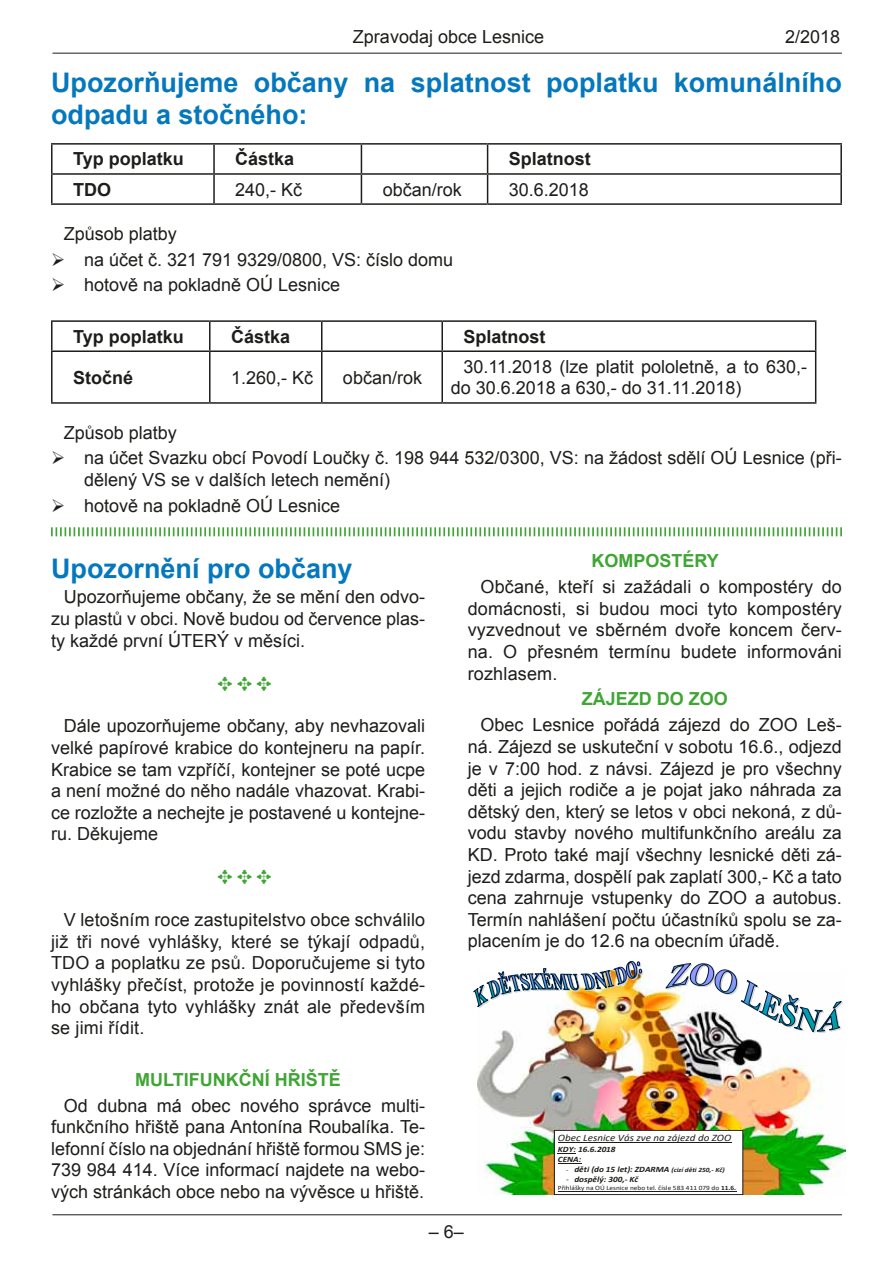
<style>
.page{position:relative;width:893px;height:1263px;background:#fff}
.page>*{position:absolute;margin:0;border:0;box-sizing:border-box;transform-origin:0 0}
.t1{font:700 27px/32.4px "Arial";color:#0578bd}
.t2{font:18px/21.6px "Arial";color:#1d1d1b;text-align:justify}
.t3{font:700 18px "Arial";color:#1d1d1b}
.t4{font:700 18px "Arial";color:#3fa535}
.t5{font:italic 9.75px "Calibri";color:#1d1d1b;scale:1.12 1}
.t6{font:italic 700 8.25px/10.1px "Calibri";color:#1d1d1b;scale:1.12 1}
.t7{font:6.6px "Calibri";color:#1d1d1b;scale:1.12 1}
.s1{font-weight:400;font-style:normal;font-size:6.6px}
.s2{font-size:6.6px}
.s3{font-weight:400;font-style:normal}
.s4{font-weight:700}
</style>
<div class="page">
<hr style="left:52px;top:53px;width:790px;height:1px;background:#1d1d1b">
<hr style="left:52px;top:1214px;width:790px;height:1px;background:#1d1d1b">
<hr style="left:51px;top:143px;width:163px;height:2px;background:#1d1d1b">
<hr style="left:51px;top:145px;width:2px;height:28px;background:#1d1d1b">
<hr style="left:214px;top:143px;width:147px;height:2px;background:#1d1d1b">
<hr style="left:213px;top:145px;width:2px;height:28px;background:#1d1d1b">
<hr style="left:361px;top:143px;width:127px;height:2px;background:#1d1d1b">
<hr style="left:488px;top:143px;width:354px;height:2px;background:#1d1d1b">
<hr style="left:840px;top:145px;width:2px;height:28px;background:#1d1d1b">
<hr style="left:51px;top:173px;width:163px;height:2px;background:#1d1d1b">
<hr style="left:51px;top:175px;width:2px;height:28px;background:#1d1d1b">
<hr style="left:214px;top:173px;width:147px;height:2px;background:#1d1d1b">
<hr style="left:213px;top:175px;width:2px;height:28px;background:#1d1d1b">
<hr style="left:361px;top:173px;width:127px;height:2px;background:#1d1d1b">
<svg style="left:361px;top:145px;width:1px;height:58px"></svg>
<hr style="left:488px;top:173px;width:354px;height:2px;background:#1d1d1b">
<svg style="left:487px;top:145px;width:1px;height:58px"></svg>
<hr style="left:840px;top:175px;width:2px;height:28px;background:#1d1d1b">
<hr style="left:51px;top:203px;width:163px;height:2px;background:#1d1d1b">
<hr style="left:214px;top:203px;width:147px;height:2px;background:#1d1d1b">
<hr style="left:361px;top:203px;width:127px;height:2px;background:#1d1d1b">
<hr style="left:488px;top:203px;width:354px;height:2px;background:#1d1d1b">
<hr style="left:51px;top:320px;width:159px;height:2px;background:#1d1d1b">
<hr style="left:51px;top:322px;width:2px;height:28px;background:#1d1d1b">
<hr style="left:210px;top:320px;width:112px;height:2px;background:#1d1d1b">
<hr style="left:209px;top:322px;width:2px;height:28px;background:#1d1d1b">
<hr style="left:322px;top:320px;width:120px;height:2px;background:#1d1d1b">
<svg style="left:321px;top:322px;width:1px;height:28px"></svg>
<hr style="left:442px;top:320px;width:374px;height:2px;background:#1d1d1b">
<hr style="left:441px;top:322px;width:2px;height:28px;background:#1d1d1b">
<svg style="left:815px;top:322px;width:1px;height:28px"></svg>
<hr style="left:51px;top:350px;width:159px;height:2px;background:#1d1d1b">
<hr style="left:51px;top:352px;width:2px;height:50px;background:#1d1d1b">
<hr style="left:210px;top:350px;width:112px;height:2px;background:#1d1d1b">
<hr style="left:209px;top:352px;width:2px;height:50px;background:#1d1d1b">
<hr style="left:322px;top:350px;width:120px;height:2px;background:#1d1d1b">
<hr style="left:321px;top:352px;width:1px;height:50px;background:#1d1d1b">
<hr style="left:442px;top:350px;width:374px;height:2px;background:#1d1d1b">
<hr style="left:441px;top:352px;width:2px;height:50px;background:#1d1d1b">
<hr style="left:815px;top:352px;width:1px;height:50px;background:#1d1d1b">
<hr style="left:51px;top:402px;width:159px;height:2px;background:#1d1d1b">
<hr style="left:210px;top:402px;width:112px;height:2px;background:#1d1d1b">
<hr style="left:322px;top:402px;width:120px;height:2px;background:#1d1d1b">
<hr style="left:442px;top:402px;width:374px;height:2px;background:#1d1d1b">
<svg style="left:51px;top:527px;width:791px;height:9px"></svg>
<img style="left:477px;top:970px;width:368px;height:224px">
<div style="left:554px;top:1130px;width:189px;height:64px;background:#fff"></div>
<div style="left:554px;top:1130px;width:189px;height:65px;border:1px solid #1d1d1b"></div>
<hr style="left:558px;top:1142px;width:173px;height:1px;background:#1d1d1b">
<svg style="left:558px;top:1153px;width:18px;height:1px"></svg>
<svg style="left:558px;top:1163px;width:23px;height:1px"></svg>
<hr style="left:558px;top:1191px;width:178px;height:1px;background:#1d1d1b">
<svg style="left:664px;top:963px;width:179px;height:70px"></svg>
<img style="left:473px;top:961px;width:170px;height:47px">
<p class="t2" style="left:353px;top:26px;width:193px">Zpravodaj obce Lesnice</p>
<p class="t2" style="left:785px;top:26px;width:57px">2/2018</p>
<h1 class="t1" style="left:51px;top:67px;width:792px">Upozorňujeme občany na splatnost poplatku komunálního odpadu a stočného:</h1>
<p class="t3" style="left:73px;top:147px;width:112px">Typ poplatku</p>
<p class="t3" style="left:235px;top:147px;width:61px">Částka</p>
<p class="t3" style="left:509px;top:147px;width:84px">Splatnost</p>
<p class="t3" style="left:73px;top:177px;width:39px">TDO</p>
<p class="t2" style="left:235px;top:179px;width:69px">240,- Kč</p>
<p class="t2" style="left:383px;top:179px;width:81px">občan/rok</p>
<p class="t2" style="left:509px;top:179px;width:82px">30.6.2018</p>
<p class="t2" style="left:64px;top:223px;width:115px">Způsob platby</p>
<p class="t2" style="left:51px;top:249px;width:404px">➢ na účet č. 321 791 9329/0800, VS: číslo domu</p>
<p class="t2" style="left:51px;top:274px;width:291px">➢ hotově na pokladně OÚ Lesnice</p>
<p class="t3" style="left:73px;top:324px;width:112px">Typ poplatku</p>
<p class="t3" style="left:231px;top:324px;width:61px">Částka</p>
<p class="t3" style="left:463px;top:324px;width:84px">Splatnost</p>
<p class="t3" style="left:73px;top:365px;width:62px">Stočné</p>
<p class="t2" style="left:231px;top:367px;width:84px">1.260,- Kč</p>
<p class="t2" style="left:343px;top:367px;width:81px">občan/rok</p>
<p class="t2" style="left:451px;top:356px;width:358px;text-indent:13px">30.11.2018 (lze platit pololetně, a to 630,- do 30.6.2018 a 630,- do 31.11.2018)</p>
<p class="t2" style="left:64px;top:422px;width:115px">Způsob platby</p>
<p class="t2" style="left:84px;top:447px;width:759px;text-indent:-33px">➢ na účet Svazku obcí Povodí Loučky č. 198 944 532/0300, VS: na žádost sdělí OÚ Lesnice (při&shy;dělený VS se v dalších letech nemění)</p>
<p class="t2" style="left:51px;top:495px;width:291px">➢ hotově na pokladně OÚ Lesnice</p>
<h1 class="t1" style="left:51px;top:553px;width:303px">Upozornění pro občany</h1>
<p class="t2" style="left:51px;top:586px;width:376px;text-indent:13px">Upozorňujeme občany, že se mění den odvo&shy;zu plastů v obci. Nově budou od července plas&shy;ty každé první ÚTERÝ v měsíci.</p>
<p class="t2" style="left:51px;top:715px;width:376px;text-indent:13px">Dále upozorňujeme občany, aby nevhazovali velké papírové krabice do kontejneru na papír.<br>Krabice se tam vzpříčí, kontejner se poté ucpe a není možné do něho nadále vhazovat. Krabi&shy;ce rozložte a nechejte je postavené u kontejne&shy;ru. Děkujeme</p>
<p class="t2" style="left:51px;top:909px;width:376px;text-indent:13px">V letošním roce zastupitelstvo obce schválilo již tři nové vyhlášky, které se týkají odpadů, TDO a poplatku ze psů. Doporučujeme si tyto vyhlášky přečíst, protože je povinností každé&shy;ho občana tyto vyhlášky znát ale především se jimi řídit.</p>
<p class="t4" style="left:135px;top:1067px;width:26px">Multi</p>
<p class="t4" style="left:189px;top:1067px;width:24px">funkční</p>
<p class="t4" style="left:275px;top:1067px;width:24px">hřišt</p>
<p class="t4" style="left:329px;top:1067px;width:14px">ě</p>
<p class="t2" style="left:51px;top:1095px;width:376px;text-indent:13px">Od dubna má obec nového správce multi&shy;funkčního hřiště pana Antonína Roubalíka. Te&shy;lefonní číslo na objednání hřiště formou SMS je:<br>739 984 414. Více informací najdete na webo&shy;vých stránkách obce nebo na vývěsce u hřiště.</p>
<p class="t4" style="left:591px;top:549px;width:27px">Kompost</p>
<p class="t4" style="left:682px;top:549px;width:25px">éry</p>
<p class="t2" style="left:468px;top:576px;width:376px;text-indent:13px">Občané, kteří si zažádali o kompostéry do domácnosti, si budou moci tyto kompostéry vyzvednout ve sběrném dvoře koncem červ&shy;na. O přesném termínu budete informováni rozhlasem.</p>
<p class="t4" style="left:582px;top:687px;width:148px">Zájezd do ZOO</p>
<p class="t2" style="left:468px;top:714px;width:376px;text-indent:13px">Obec Lesnice pořádá zájezd do ZOO Leš&shy;ná. Zájezd se uskuteční v sobotu 16.6., odjezd je v 7:00 hod. z návsi. Zájezd je pro všechny děti a jejich rodiče a je pojat jako náhrada za dětský den, který se letos v obci nekoná, z dů&shy;vodu stavby nového multifunkčního areálu za KD. Proto také mají všechny lesnické děti zá&shy;jezd zdarma, dospělí pak zaplatí 300,- Kč a tato cena zahrnuje vstupenky do ZOO a autobus.<br>Termín nahlášení počtu účastníků spolu se za&shy;placením je do 12.6 na obecním úřadě.</p>
<p class="t5" style="left:558px;top:1131px;width:156px">Obec Lesnice Vás zve na zájezd do ZOO</p>
<p class="t6" style="left:558px;top:1144px;width:53px">KDY: 16.6.2018<br>CENA:</p>
<p class="t6" style="left:566px;top:1164px;width:143px"><span class="s1">-</span> děti (do 15 let): ZDARMA <span class="s2">(cizí děti 250,- Kč)</span></p>
<p class="t6" style="left:566px;top:1174px;width:66px"><span class="s3">-</span> dospělý: 300,- Kč</p>
<p class="t7" style="left:558px;top:1183px;width:161px">Přihlášky na OÚ Lesnice nebo tel. čísle 583 411 079 do <span class="s4">11.6.</span></p>
<p class="t2" style="left:429px;top:1221px;width:37px">– 6–</p>
</div>
